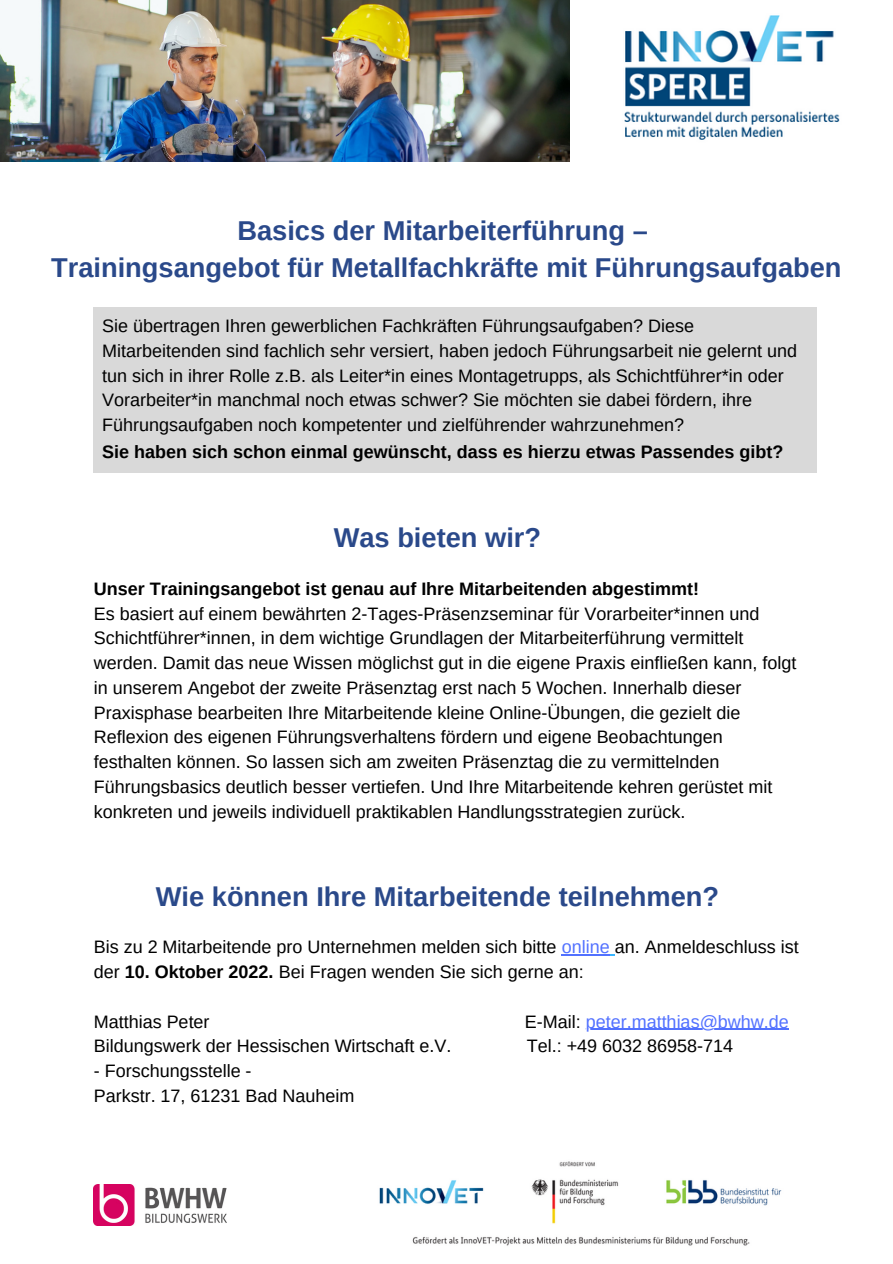
<style>
.page{position:relative;width:893px;height:1264px;background:#fff}
.page>*{position:absolute;margin:0;border:0;box-sizing:border-box;transform-origin:0 0}
.t1{font:700 27.3px/37px "Arimo";color:#2a498a;text-align:center}
.t2{font:18px/24.8px "Arimo";color:#000}
.t3{font:700 18px "Arimo";color:#000}
.t4{font:18px "Arimo";color:#5271ff}
.s1{color:#5271ff}
.s2{font-weight:700}
.s3{color:#000}
</style>
<div class="page">
<div style="left:94px;top:308px;width:722px;height:165px;background:#d9d9d9"></div>
<img style="left:379px;top:1161px;width:403px;height:85px">
<img style="left:624px;top:15px;width:216px;height:125px">
<img style="left:94px;top:1184px;width:132px;height:41px">
<img style="left:0;top:0;width:569px;height:161px">
<hr style="left:562px;top:954px;width:48px;height:1px;background:#5271ff">
<hr style="left:585px;top:1028px;width:204px;height:1px;background:#5271ff">
<h1 class="t1" style="left:51px;top:212px;width:792px">Basics der Mitarbeiterführung –<br>Trainingsangebot für Metallfachkräfte mit Führungsaufgaben</h1>
<p class="t2" style="left:102px;top:313px;width:696px">Sie übertragen Ihren gewerblichen Fachkräften Führungsaufgaben? Diese Mitarbeitenden sind fachlich sehr versiert, haben jedoch Führungsarbeit nie gelernt und tun sich in ihrer Rolle z.B. als Leiter*in eines Montagetrupps, als Schichtführer*in oder Vorarbeiter*in manchmal noch etwas schwer? Sie möchten sie dabei fördern, ihre Führungsaufgaben noch kompetenter und zielführender wahrzunehmen?</p>
<p class="t3" style="left:102px;top:442px;width:682px">Sie haben sich schon einmal gewünscht, dass es hierzu etwas Passendes gibt?</p>
<h1 class="t1" style="left:334px;top:519px;width:209px">Was bieten wir?</h1>
<p class="t3" style="left:94px;top:578px;width:606px">Unser Trainingsangebot ist genau auf Ihre Mitarbeitenden abgestimmt!</p>
<p class="t2" style="left:94px;top:601px;width:704px">Es basiert auf einem bewährten 2-Tages-Präsenzseminar für Vorarbeiter*innen und Schichtführer*innen, in dem wichtige Grundlagen der Mitarbeiterführung vermittelt werden. Damit das neue Wissen möglichst gut in die eigene Praxis einfließen kann, folgt in unserem Angebot der zweite Präsenztag erst nach 5 Wochen. Innerhalb dieser Praxisphase bearbeiten Ihre Mitarbeitende kleine Online-Übungen, die gezielt die Reflexion des eigenen Führungsverhaltens fördern und eigene Beobachtungen festhalten können. So lassen sich am zweiten Präsenztag die zu vermittelnden Führungsbasics deutlich besser vertiefen. Und Ihre Mitarbeitende kehren gerüstet mit konkreten und jeweils individuell praktikablen Handlungsstrategien zurück.</p>
<h1 class="t1" style="left:156px;top:878px;width:565px">Wie können Ihre Mitarbeitende teilnehmen?</h1>
<p class="t2" style="left:94px;top:934px;width:706px">Bis zu 2 Mitarbeitende pro Unternehmen melden sich bitte <span class="s1">online</span> an. Anmeldeschluss ist der <span class="s2">10. Oktober 2022.</span> Bei Fragen wenden Sie sich gerne an:</p>
<p class="t2" style="left:94px;top:1008px;width:117px">Matthias Peter</p>
<p class="t4" style="left:524px;top:1011px;width:266px"><span class="s3">E-Mail:</span> peter.matthias@bwhw.de</p>
<p class="t2" style="left:94px;top:1033px;width:359px">Bildungswerk der Hessischen Wirtschaft e.V.</p>
<p class="t2" style="left:526px;top:1033px;width:208px">Tel.: +49 6032 86958-714</p>
<p class="t2" style="left:94px;top:1058px;width:262px">- Forschungsstelle -<br>Parkstr. 17, 61231 Bad Nauheim</p>
</div>
